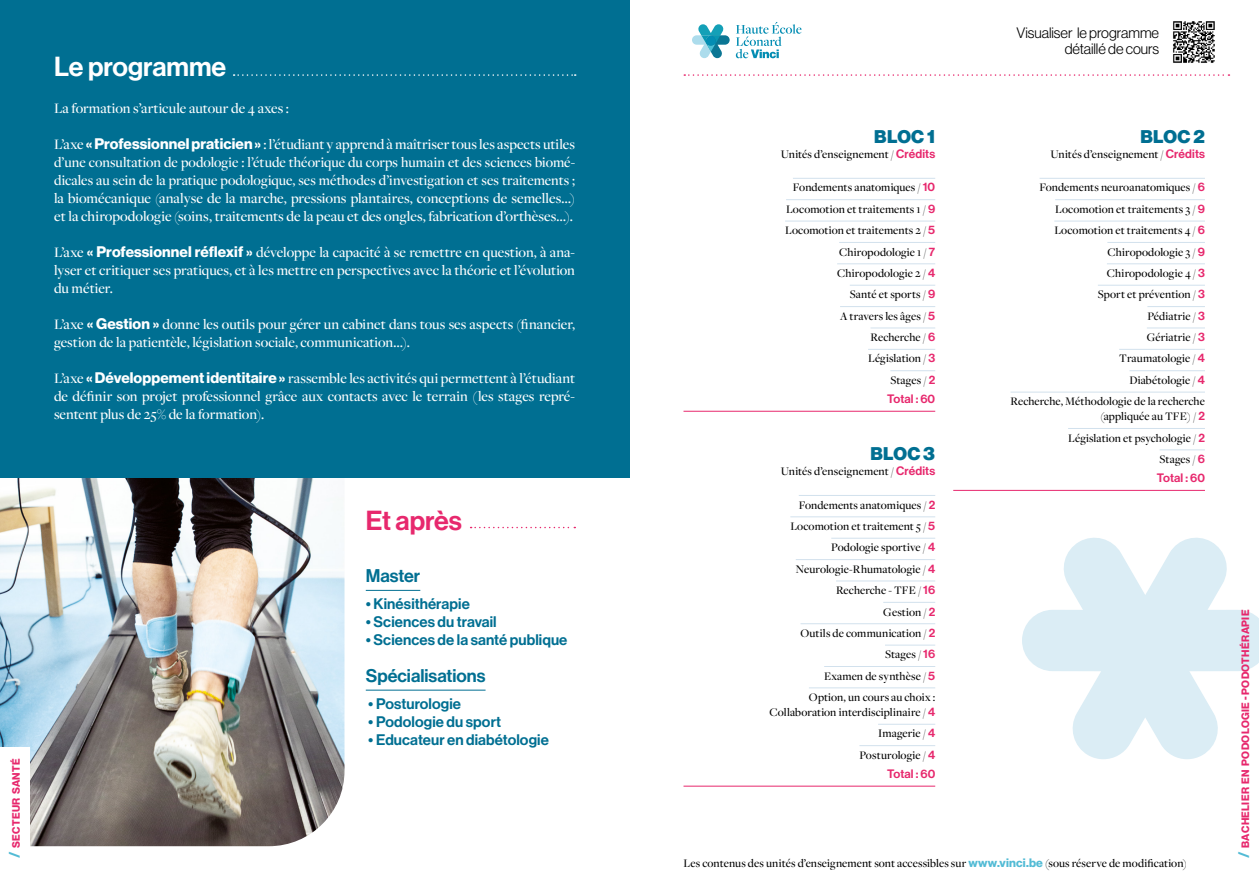
<style>
.page{position:relative;width:1259px;height:893px;background:#fff}
.page>*{position:absolute;margin:0;border:0;box-sizing:border-box;transform-origin:0 0}
.t1{font:27px "N Haas Grotesk DS Pro 65 Md";color:#fff}
.t2{font:27px "N Haas Grotesk DS Pro 65 Md";color:#e7286d}
.t3{font:18px "N Haas Grotesk DS Pro 65 Md";color:#006f92}
.t4{font:18px "N Haas Grotesk DS Pro 95 Blk";letter-spacing:.015em;color:#006f92}
.t5{font:500 15px/18px "Freight Disp Pro";color:#fff;text-align:justify}
.t6{font:15px "N Haas Grotesk DS Pro 65 Md";letter-spacing:.01em;color:#006f92}
.t7{font:14.85px/15.9px "N Haas Grotesk DS Pro 45 Lt";letter-spacing:-.005em;color:#000;text-align:right}
.t8{font:500 12px/21.5px "Freight Disp Pro";letter-spacing:.005em;color:#000;text-align:right}
.t9{font:12px "N Haas Grotesk DS Pro 65 Md";letter-spacing:.01em;color:#e7286d}
.t10{font:10.5px "N Haas Grotesk DS Pro 75 Bd";letter-spacing:.035em;color:#e7286d}
.s1{font-family:"N Haas Grotesk DS Pro 75 Bd";font-weight:400}
.s2{font-size:15px;color:#52bbd5}
.s3{font-family:"N Haas Grotesk DS Pro 65 Md";font-weight:400;color:#e7286d}
.s4{font-family:"N Haas Grotesk DS Pro 75 Bd";font-weight:400;color:#52bbd5}
</style>
<div class="page">
<img style="left:0;top:478px;width:344px;height:368px">
<div style="left:0;top:0;width:629px;height:478px;background:#006f92"></div>
<svg style="left:234px;top:74px;width:342px;height:2px"></svg>
<div style="left:0;top:748px;width:30px;height:110px;background:#fff"></div>
<hr style="left:366px;top:590px;width:54px;height:1px;background:#006f92">
<hr style="left:366px;top:690px;width:119px;height:1px;background:#006f92">
<svg style="left:470px;top:527px;width:105px;height:1px"></svg>
<svg style="left:1022px;top:537px;width:237px;height:222px"></svg>
<hr style="left:793px;top:178px;width:142px;height:1px;background:#d2e1ed">
<hr style="left:786px;top:199px;width:149px;height:1px;background:#d2e1ed">
<hr style="left:785px;top:221px;width:150px;height:1px;background:#d2e1ed">
<hr style="left:839px;top:242px;width:96px;height:1px;background:#d2e1ed">
<hr style="left:837px;top:263px;width:98px;height:1px;background:#d2e1ed">
<hr style="left:850px;top:285px;width:85px;height:1px;background:#d2e1ed">
<hr style="left:840px;top:306px;width:95px;height:1px;background:#d2e1ed">
<hr style="left:870px;top:328px;width:65px;height:1px;background:#d2e1ed">
<hr style="left:868px;top:349px;width:67px;height:1px;background:#d2e1ed">
<hr style="left:890px;top:370px;width:45px;height:1px;background:#d2e1ed">
<hr style="left:683px;top:411px;width:252px;height:1px;background:#e7286d">
<hr style="left:1039px;top:178px;width:166px;height:1px;background:#d2e1ed">
<hr style="left:1055px;top:199px;width:150px;height:1px;background:#d2e1ed">
<hr style="left:1054px;top:221px;width:151px;height:1px;background:#d2e1ed">
<hr style="left:1107px;top:242px;width:98px;height:1px;background:#d2e1ed">
<hr style="left:1107px;top:263px;width:98px;height:1px;background:#d2e1ed">
<hr style="left:1098px;top:285px;width:107px;height:1px;background:#d2e1ed">
<hr style="left:1147px;top:306px;width:58px;height:1px;background:#d2e1ed">
<hr style="left:1146px;top:328px;width:59px;height:1px;background:#d2e1ed">
<hr style="left:1119px;top:349px;width:86px;height:1px;background:#d2e1ed">
<hr style="left:1129px;top:370px;width:76px;height:1px;background:#d2e1ed">
<hr style="left:1010px;top:392px;width:195px;height:1px;background:#d2e1ed">
<hr style="left:1068px;top:428px;width:137px;height:1px;background:#d2e1ed">
<hr style="left:1159px;top:449px;width:46px;height:1px;background:#d2e1ed">
<hr style="left:953px;top:490px;width:252px;height:1px;background:#e7286d">
<hr style="left:799px;top:495px;width:136px;height:1px;background:#d2e1ed">
<hr style="left:790px;top:516px;width:145px;height:1px;background:#d2e1ed">
<hr style="left:831px;top:538px;width:104px;height:1px;background:#d2e1ed">
<hr style="left:796px;top:559px;width:139px;height:1px;background:#d2e1ed">
<hr style="left:836px;top:581px;width:99px;height:1px;background:#d2e1ed">
<hr style="left:883px;top:602px;width:52px;height:1px;background:#d2e1ed">
<hr style="left:800px;top:623px;width:135px;height:1px;background:#d2e1ed">
<hr style="left:885px;top:645px;width:50px;height:1px;background:#d2e1ed">
<hr style="left:824px;top:666px;width:111px;height:1px;background:#d2e1ed">
<hr style="left:809px;top:687px;width:126px;height:1px;background:#d2e1ed">
<hr style="left:878px;top:724px;width:57px;height:1px;background:#d2e1ed">
<hr style="left:859px;top:745px;width:76px;height:1px;background:#d2e1ed">
<hr style="left:683px;top:786px;width:252px;height:1px;background:#e7286d">
<img style="left:1173px;top:21px;width:42px;height:42px">
<svg style="left:684px;top:74px;width:545px;height:2px"></svg>
<svg style="left:736px;top:22px;width:65px;height:36px"></svg>
<svg style="left:692px;top:24px;width:37px;height:34px"></svg>
<h1 class="t1" style="left:54px;top:51px;width:174px">Le programme</h1>
<p class="t5" style="left:54px;top:99px;width:237px">La formation s’articule autour de 4 axes :</p>
<p class="t5" style="left:54px;top:135px;width:522px">L’axe <span class="s1">« Professionnel praticien »</span> : l’étudiant y apprend à maîtriser tous les aspects utiles d’une consultation de podologie : l’étude théorique du corps humain et des sciences biomé&shy;dicales au sein de la pratique podologique, ses méthodes d’investigation et ses traitements ; la biomécanique (analyse de la marche, pressions plantaires, conceptions de semelles…) et la chiropodologie (soins, traitements de la peau et des ongles, fabrication d’orthèses…).</p>
<p class="t5" style="left:54px;top:243px;width:522px">L’axe <span class="s1">« Professionnel réflexif »</span> développe la capacité à se remettre en question, à ana&shy;lyser et critiquer ses pratiques, et à les mettre en perspectives avec la théorie et l’évolution du métier.</p>
<p class="t5" style="left:54px;top:315px;width:522px">L’axe <span class="s1">« Gestion »</span> donne les outils pour gérer un cabinet dans tous ses aspects (financier, gestion de la patientèle, législation sociale, communication…).</p>
<p class="t5" style="left:54px;top:369px;width:522px">L’axe <span class="s1">« Développement identitaire »</span> rassemble les activités qui permettent à l’étudiant de définir son projet professionnel grâce aux contacts avec le terrain (les stages repré&shy;sentent plus de 25% de la formation).</p>
<p class="t10" style="left:10px;top:858px;width:101px;rotate:-90deg"><span class="s2">/</span> SECTEUR SANTÉ</p>
<h1 class="t2" style="left:366px;top:504px;width:98px">Et après</h1>
<p class="t3" style="left:366px;top:565px;width:56px">Master</p>
<p class="t6" style="left:366px;top:595px;width:106px">• Kinésithérapie</p>
<p class="t6" style="left:366px;top:613px;width:132px">• Sciences du travail</p>
<p class="t6" style="left:366px;top:631px;width:203px">• Sciences de la santé publique</p>
<p class="t3" style="left:366px;top:665px;width:121px">Spécialisations</p>
<p class="t6" style="left:368px;top:695px;width:94px">• Posturologie</p>
<p class="t6" style="left:368px;top:713px;width:134px">• Podologie du sport</p>
<p class="t6" style="left:368px;top:731px;width:182px">• Educateur en diabétologie</p>
<p class="t4" style="left:874px;top:126px;width:62px">BLOC 1</p>
<p class="t8" style="left:780px;top:143px;width:156px">Unités d’enseignement / <span class="s3">Crédits</span></p>
<p class="t8" style="left:785px;top:176px;width:152px">Fondements anatomiques / <span class="s3">10<br></span>Locomotion et traitements 1 / <span class="s3">9<br></span>Locomotion et traitements 2 / <span class="s3">5<br></span>Chiropodologie 1 / <span class="s3">7<br></span>Chiropodologie 2 / <span class="s3">4<br></span>Santé et sports / <span class="s3">9<br></span>A travers les âges / <span class="s3">5<br></span>Recherche / <span class="s3">6<br></span>Législation / <span class="s3">3<br></span>Stages / <span class="s3">2</span></p>
<p class="t9" style="left:887px;top:392px;width:50px">Total : 60</p>
<p class="t4" style="left:870px;top:443px;width:66px">BLOC 3</p>
<p class="t8" style="left:780px;top:460px;width:156px">Unités d’enseignement / <span class="s3">Crédits</span></p>
<p class="t8" style="left:790px;top:494px;width:146px">Fondements anatomiques / <span class="s3">2<br></span>Locomotion et traitement 5 / <span class="s3">5<br></span>Podologie sportive / <span class="s3">4<br></span>Neurologie-Rhumatologie / <span class="s3">4<br></span>Recherche - TFE / <span class="s3">16<br></span>Gestion / <span class="s3">2<br></span>Outils de communication / <span class="s3">2<br></span>Stages / <span class="s3">16<br></span>Examen de synthèse / <span class="s3">5<br></span>Option, un cours au choix :</p>
<p class="t8" style="left:769px;top:701px;width:167px">Collaboration interdisciplinaire / <span class="s3">4<br></span>Imagerie / <span class="s3">4<br></span>Posturologie / <span class="s3">4</span></p>
<p class="t9" style="left:887px;top:767px;width:50px">Total : 60</p>
<p class="t7" style="left:1016px;top:25px;width:144px">Visualiser le programme détaillé de cours</p>
<p class="t4" style="left:1140px;top:126px;width:66px">BLOC 2</p>
<p class="t8" style="left:1050px;top:143px;width:156px">Unités d’enseignement / <span class="s3">Crédits</span></p>
<p class="t8" style="left:1010px;top:176px;width:196px">Fondements neuroanatomiques / <span class="s3">6<br></span>Locomotion et traitements 3 / <span class="s3">9<br></span>Locomotion et traitements 4 / <span class="s3">6<br></span>Chiropodologie 3 / <span class="s3">9<br></span>Chiropodologie 4 / <span class="s3">3<br></span>Sport et prévention / <span class="s3">3<br></span>Pédiatrie / <span class="s3">3<br></span>Gériatrie / <span class="s3">3<br></span>Traumatologie / <span class="s3">4<br></span>Diabétologie / <span class="s3">4<br></span>Recherche, Méthodologie de la recherche</p>
<p class="t8" style="left:1068px;top:405px;width:138px">(appliquée au TFE) / <span class="s3">2<br></span>Législation et psychologie / <span class="s3">2<br></span>Stages / <span class="s3">6</span></p>
<p class="t9" style="left:1156px;top:471px;width:50px">Total : 60</p>
<p class="t8" style="left:683px;top:852px;width:505px">Les contenus des unités d’enseignement sont accessibles sur <span class="s4">www.vinci.be</span> (sous réserve de modification)</p>
<p class="t10" style="left:1239px;top:858px;width:249px;rotate:-90deg"><span class="s2">/</span> BACHELIER EN PODOLOGIE - PODOTHÉRAPIE</p>
</div>
